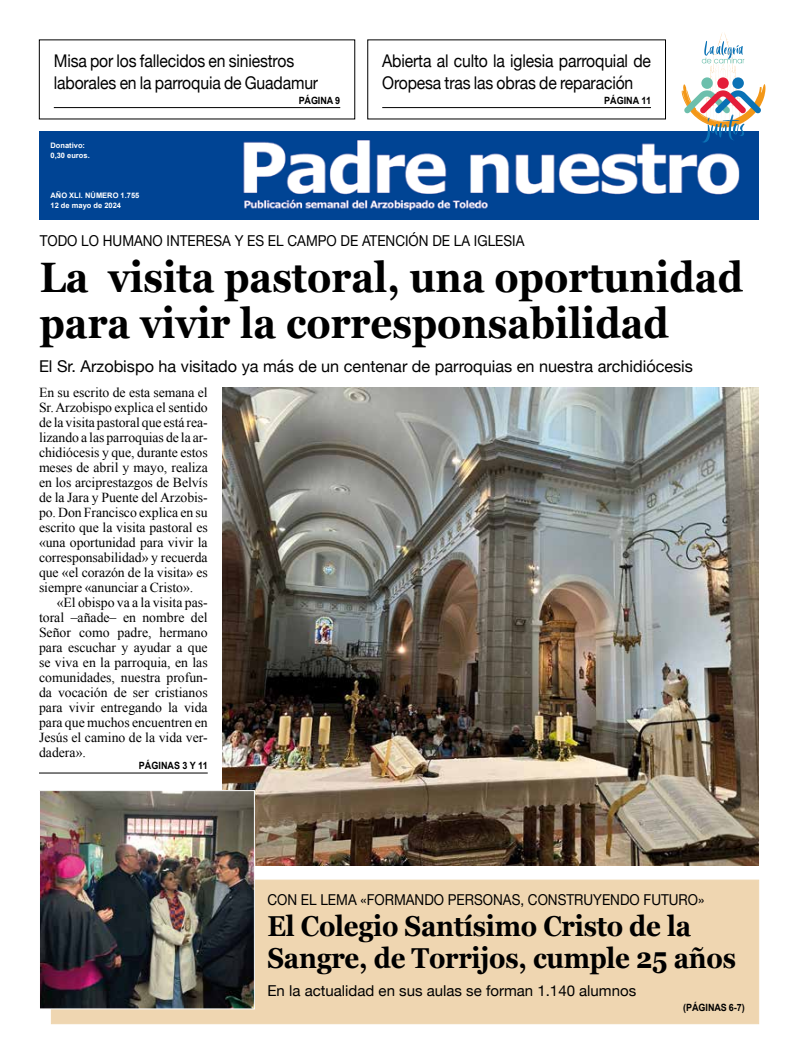
<style>
.page{position:relative;width:798px;height:1063px;background:#fff}
.page>*{position:absolute;margin:0;border:0;box-sizing:border-box;transform-origin:0 0}
.t1{font:700 42.5px/46.2px "Georgia";color:#000;scale:.9 1}
.t2{font:700 28.75px/32.5px "Georgia";letter-spacing:-.01em;color:#000;scale:.9 1}
.t3{font:17.5px/21.2px "Helvetica Neue";letter-spacing:-.01em;color:#000;scale:.9 1}
.t4{font:16.25px "Helvetica Neue";color:#000}
.t5{font:15px "Helvetica Neue";color:#000;scale:.9 1}
.t6{font:15px "Helvetica Neue";color:#000}
.t7{font:13.75px/15px "Times New Roman";letter-spacing:-.005em;color:#000;text-align:justify}
.t8{font:700 10px "Arial";letter-spacing:-.005em;color:#000;scale:.9 1}
.t9{font:700 7.5px/10px "Arial";color:#fff}
</style>
<div class="page">
<div style="left:51px;top:880px;width:707px;height:144px;background:#efd6b1"></div>
<img style="left:39px;top:131px;width:719px;height:89px">
<hr style="left:382px;top:107px;width:268px;height:1px;background:#000">
<hr style="left:54px;top:107px;width:286px;height:1px;background:#000">
<svg style="left:681px;top:33px;width:84px;height:110px"></svg>
<img style="left:223px;top:388px;width:535px;height:477px">
<hr style="left:39px;top:773px;width:169px;height:1px;background:#000">
<img style="left:41px;top:792px;width:212px;height:215px">
<div style="left:39px;top:790px;width:216px;height:219px;border:1px solid #fff"></div>
<p class="t3" style="left:54px;top:52px;width:295px">Misa por los fallecidos en siniestros laborales en la parroquia de Guadamur</p>
<p class="t8" style="left:298px;top:94px;width:48px">PÁGINA 9</p>
<p class="t9" style="left:50px;top:141px;width:41px">Donativo:<br>0,30 euros.</p>
<p class="t9" style="left:50px;top:191px;width:90px">AÑO XLI. NÚMERO 1.755<br>12 de mayo de 2024</p>
<p class="t5" style="left:40px;top:230px;width:540px">TODO LO HUMANO INTERESA Y ES EL CAMPO DE ATENCIÓN DE LA IGLESIA</p>
<h1 class="t1" style="left:40px;top:252px;width:782px">La visita pastoral, una oportunidad para vivir la corresponsabilidad</h1>
<p class="t4" style="left:39px;top:354px;width:655px">El Sr. Arzobispo ha visitado ya más de un centenar de parroquias en nuestra archidiócesis</p>
<p class="t7" style="left:39px;top:385px;width:170px">En su escrito de esta semana el Sr. Arzobispo explica el sentido de la visita pastoral que está rea&shy;lizando a las parroquias de la ar&shy;chidiócesis y que, durante estos meses de abril y mayo, realiza en los arciprestazgos de Belvís de la Jara y Puente del Arzobis&shy;po. Don Francisco explica en su escrito que la visita pastoral es «una oportunidad para vivir la corresponsabilidad» y recuerda que «el corazón de la visita» es siempre «anunciar a Cristo».</p>
<p class="t7" style="left:39px;top:595px;width:170px;text-indent:18px">«El obispo va a la visita pas&shy;toral –añade– en nombre del Señor como padre, hermano para escuchar y ayudar a que se viva en la parroquia, en las comunidades, nuestra profun&shy;da vocación de ser cristianos para vivir entregando la vida para que muchos encuentren en Jesús el camino de la vida ver&shy;dadera».</p>
<p class="t8" style="left:139px;top:759px;width:78px">PÁGINAS 3 Y 11</p>
<p class="t3" style="left:382px;top:52px;width:300px">Abierta al culto la iglesia parroquial de<br>Oropesa tras las obras de reparación</p>
<p class="t8" style="left:604px;top:94px;width:53px">PÁGINA 11</p>
<p class="t5" style="left:267px;top:889px;width:487px">CON EL LEMA «FORMANDO PERSONAS, CONSTRUYENDO FUTURO»</p>
<h2 class="t2" style="left:267px;top:908px;width:522px">El Colegio Santísimo Cristo de la<br>Sangre, de Torrijos, cumple 25 años</h2>
<p class="t6" style="left:267px;top:980px;width:370px">En la actualidad en sus aulas se forman 1.140 alumnos</p>
<p class="t8" style="left:683px;top:1001px;width:70px">(PÁGINAS 6-7)</p>
</div>
